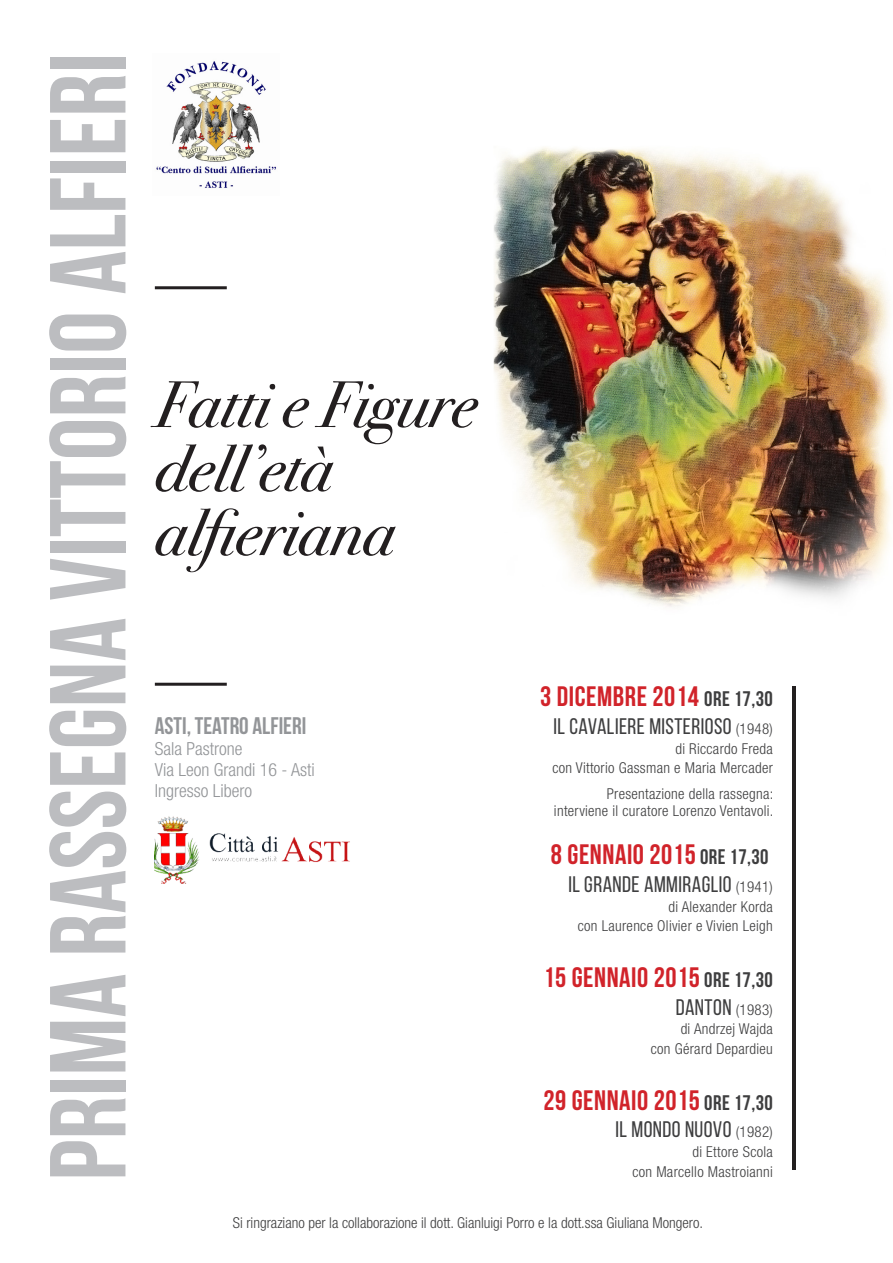
<style>
.page{position:relative;width:893px;height:1263px;background:#fff}
.page>*{position:absolute;margin:0;border:0;box-sizing:border-box;transform-origin:0 0}
.t1{font:700 107.7px "Bebas Neue";color:#bcbdc0}
.t2{font:italic 65.85px/64.1px "Bodoni Svty Two OSITCTT";color:#231f20}
.t3{font:700 28.05px "Bebas Neue";letter-spacing:.02em;color:#d1232a}
.t4{font:700 24px "Bebas Neue";color:#939598}
.t5{font:22.5px "Bebas Neue";letter-spacing:.02em;color:#3e3e3f}
.t6{font:300 condensed 18px "Helvetica Neue";color:#939598}
.t7{font:300 condensed 15px "Helvetica Neue";letter-spacing:.02em;color:#3e3e3f}
.t8{font:300 condensed 15px "Helvetica Neue";color:#3e3e3f}
.s1{font-size:21.15px;color:#3e3e3f}
.s2{font-family:"Helvetica Neue";font-weight:300;font-stretch:condensed;font-size:15px}
</style>
<div class="page">
<img style="left:493px;top:147px;width:398px;height:560px">
<img style="left:155px;top:816px;width:195px;height:68px">
<img style="left:156px;top:61px;width:120px;height:127px">
<hr style="left:155px;top:683px;width:72px;height:3px;background:#231f20">
<hr style="left:155px;top:286px;width:72px;height:3px;background:#231f20">
<hr style="left:793px;top:686px;width:3px;height:483px;background:#231f20">
<p class="t1" style="left:29px;top:1181px;width:1129px;rotate:-90deg">PRIMA RASSEGNA VITTORIO ALFIERI</p>
<p class="t2" style="left:155px;top:373px;width:323px">Fatti e Figure dell’età</p>
<p class="t2" style="left:155px;top:501px;width:241px">alfieriana</p>
<p class="t4" style="left:155px;top:712px;width:153px">ASTI, TEATRO ALFIERI</p>
<p class="t6" style="left:155px;top:738px;width:89px">Sala Pastrone</p>
<p class="t6" style="left:155px;top:759px;width:161px">Via Leon Grandi 16 - Asti</p>
<p class="t6" style="left:155px;top:780px;width:99px">Ingresso Libero</p>
<p class="t3" style="left:540px;top:681px;width:234px">3 DICEMBRE 2014 <span class="s1">ORE 17,30</span></p>
<p class="t5" style="left:553px;top:714px;width:221px">IL CAVALIERE MISTERIOSO <span class="s2">(1948)</span></p>
<p class="t7" style="left:675px;top:740px;width:99px">di Riccardo Freda</p>
<p class="t7" style="left:552px;top:759px;width:222px">con Vittorio Gassman e Maria Mercader</p>
<p class="t7" style="left:607px;top:785px;width:168px">Presentazione della rassegna:</p>
<p class="t7" style="left:554px;top:802px;width:221px">interviene il curatore Lorenzo Ventavoli.</p>
<p class="t3" style="left:551px;top:839px;width:219px">8 GENNAIO 2015 <span class="s1">ORE 17,30</span></p>
<p class="t5" style="left:568px;top:872px;width:206px">IL GRANDE AMMIRAGLIO <span class="s2">(1941)</span></p>
<p class="t7" style="left:668px;top:898px;width:106px">di Alexander Korda</p>
<p class="t7" style="left:578px;top:917px;width:196px">con Laurence Olivier e Vivien Leigh</p>
<p class="t3" style="left:543px;top:962px;width:231px">15 GENNAIO 2015 <span class="s1">ORE 17,30</span></p>
<p class="t5" style="left:676px;top:994px;width:99px">DANTON <span class="s2">(1983)</span></p>
<p class="t7" style="left:681px;top:1020px;width:94px">di Andrzej Wajda</p>
<p class="t7" style="left:651px;top:1040px;width:124px">con Gérard Depardieu</p>
<p class="t3" style="left:543px;top:1084px;width:231px">29 GENNAIO 2015 <span class="s1">ORE 17,30</span></p>
<p class="t5" style="left:615px;top:1117px;width:159px">IL MONDO NUOVO <span class="s2">(1982)</span></p>
<p class="t7" style="left:692px;top:1143px;width:82px">di Ettore Scola</p>
<p class="t7" style="left:632px;top:1162px;width:142px">con Marcello Mastroianni</p>
<p class="t8" style="left:233px;top:1214px;width:472px">Si ringraziano per la collaborazione il dott. Gianluigi Porro e la dott.ssa Giuliana Mongero.</p>
</div>
